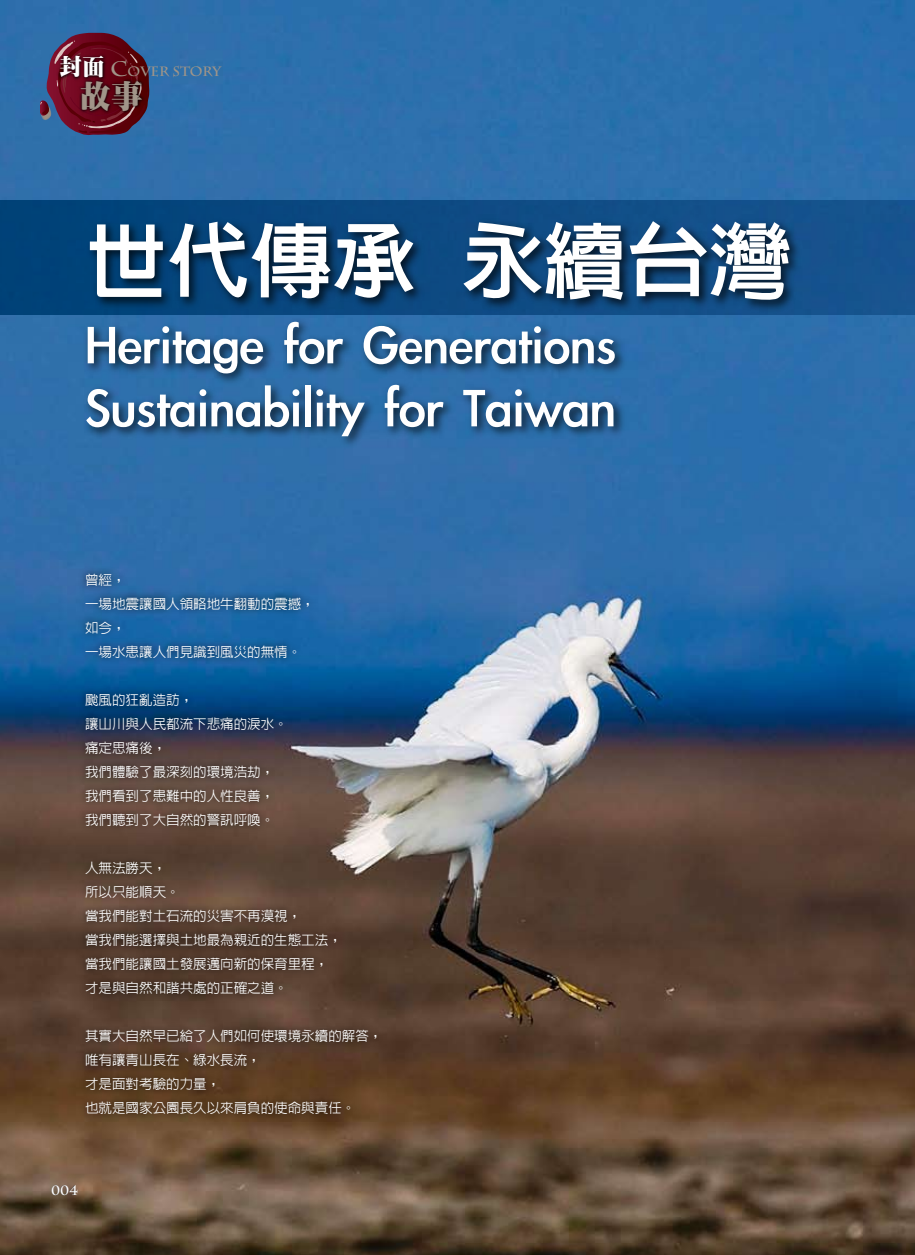
<style>
.page{position:relative;width:915px;height:1255px;background:#fff}
.page>*{position:absolute;margin:0;border:0;box-sizing:border-box;transform-origin:0 0}
.t1{font:82.5px "Lin Gothic Extra";color:#fff}
.t2{font:60px/63px "Li Gothic Med";color:#fff}
.t3{font:900 31.5px "Inn Ming";color:#a19589}
.t4{font:500 13.5px/24px "Lin Gothic";color:#fff}
.t5{font:700 13.5px "Charlemagne Std";color:#a19589}
.t6{font:700 13.5px "Charlemagne Std";color:#fff}
.s1{font-family:"Inn Ming";font-weight:900;font-size:22.5px;color:#fff}
.s2{font-size:21px}
</style>
<div class="page">
<img style="left:0;top:0;width:914px;height:1254px">
<div style="left:0;top:200px;width:914px;height:114px;background:linear-gradient(to right,#004177,#19548f)"></div>
<div style="left:82px;top:317px;width:546px;height:133px;background:#000;opacity:.75"></div>
<div style="left:77px;top:564px;width:308px;height:558px;background:#000;opacity:.75"></div>
<div style="left:84px;top:217px;width:718px;height:97px;background:#000;opacity:.75"></div>
<svg style="left:39px;top:33px;width:111px;height:102px;background:#573050"></svg>
<svg style="left:57px;top:52px;width:50px;height:29px"></svg>
<svg style="left:77px;top:78px;width:68px;height:37px;background:#3e040d"></svg>
<p class="t5" style="left:60px;top:63px;width:163px"><span class="s1">封面</span> <span class="s2">C</span>OVER STORY</p>
<h3 class="t3" style="left:79px;top:81px;width:64px">故事</h3>
<h1 class="t1" style="left:85px;top:219px;width:707px">世代傳承永續台灣</h1>
<h2 class="t2" style="left:85px;top:313px;width:532px">Heritage for Generations<br>Sustainability for Taiwan</h2>
<p class="t4" style="left:85px;top:567px;width:231px">曾經，<br>一場地震讓國人領略地牛翻動的震撼，如今，<br>一場水患讓人們見識到風災的無情。</p>
<p class="t4" style="left:85px;top:687px;width:204px">颱風的狂亂造訪，<br>讓山川與人民都流下悲痛的淚水。痛定思痛後，<br>我們體驗了最深刻的環境浩劫，我們看到了患難中的人性良善，我們聽到了大自然的警訊呼喚。</p>
<p class="t4" style="left:85px;top:855px;width:258px">人無法勝天，<br>所以只能順天。<br>當我們能對土石流的災害不再漠視，<br>當我們能選擇與土地最為親近的生態工法，當我們能讓國土發展邁向新的保育里程，才是與自然和諧共處的正確之道。</p>
<p class="t4" style="left:85px;top:1023px;width:298px">其實大自然早已給了人們如何使環境永續的解答，唯有讓青山長在、綠水長流，<br>才是面對考驗的力量，<br>也就是國家公園長久以來肩負的使命與責任。</p>
<p class="t6" style="left:51px;top:1182px;width:28px">004</p>
</div>
